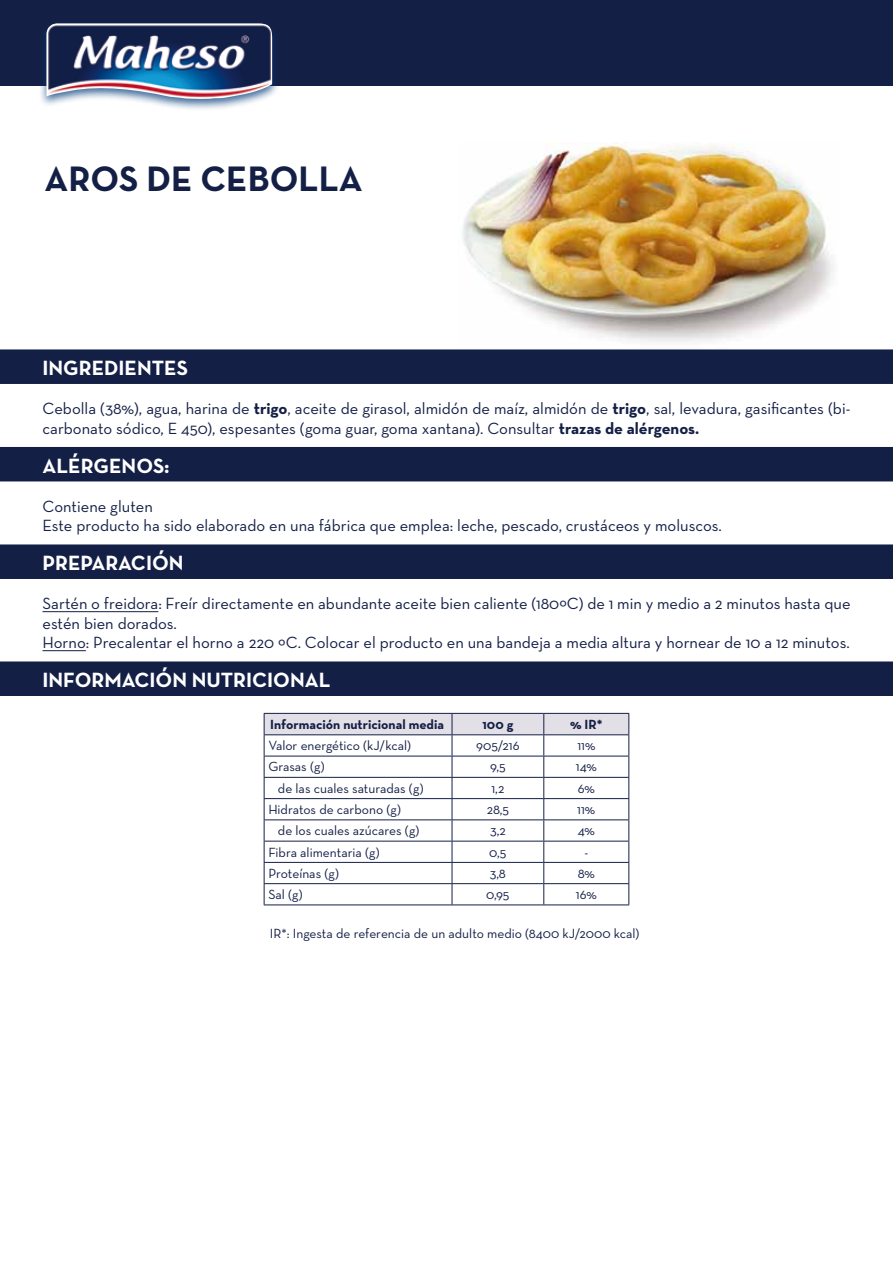
<style>
.page{position:relative;width:893px;height:1263px;background:#fff}
.page>*{position:absolute;margin:0;border:0;box-sizing:border-box;transform-origin:0 0}
.t1{font:700 36px "Neutra Text";color:#141f46}
.t2{font:700 21px "Neutra Text";color:#fff}
.t3{font:16.5px/19.5px "Neutra Text";color:#141f46}
.t4{font:13.5px "Neutra Text";color:#141f46}
.t5{font:700 13.5px "Neutra Text";color:#141f46}
.s1{font-weight:700}
</style>
<div class="page">
<img style="left:462px;top:142px;width:372px;height:200px">
<div style="left:0;top:349px;width:893px;height:35px;background:#141f46"></div>
<div style="left:0;top:447px;width:893px;height:34px;background:#141f46"></div>
<div style="left:0;top:544px;width:893px;height:35px;background:#141f46"></div>
<hr style="left:43px;top:611px;width:115px;height:1px;background:#141f46">
<hr style="left:43px;top:650px;width:43px;height:1px;background:#141f46">
<div style="left:0;top:661px;width:893px;height:35px;background:#141f46"></div>
<svg style="left:264px;top:713px;width:365px;height:191px"></svg>
<hr style="left:264px;top:756px;width:188px;height:1px;background:#141f46">
<hr style="left:452px;top:756px;width:92px;height:1px;background:#141f46">
<hr style="left:544px;top:756px;width:85px;height:1px;background:#141f46">
<hr style="left:264px;top:777px;width:188px;height:1px;background:#141f46">
<hr style="left:452px;top:777px;width:92px;height:1px;background:#141f46">
<hr style="left:544px;top:777px;width:85px;height:1px;background:#141f46">
<hr style="left:264px;top:798px;width:188px;height:1px;background:#141f46">
<hr style="left:452px;top:798px;width:92px;height:1px;background:#141f46">
<hr style="left:544px;top:798px;width:85px;height:1px;background:#141f46">
<hr style="left:264px;top:819px;width:188px;height:1px;background:#141f46">
<hr style="left:452px;top:819px;width:92px;height:1px;background:#141f46">
<hr style="left:544px;top:819px;width:85px;height:1px;background:#141f46">
<hr style="left:264px;top:841px;width:188px;height:1px;background:#141f46">
<hr style="left:452px;top:841px;width:92px;height:1px;background:#141f46">
<hr style="left:544px;top:841px;width:85px;height:1px;background:#141f46">
<hr style="left:264px;top:862px;width:188px;height:1px;background:#141f46">
<hr style="left:452px;top:862px;width:92px;height:1px;background:#141f46">
<hr style="left:544px;top:862px;width:85px;height:1px;background:#141f46">
<hr style="left:264px;top:883px;width:188px;height:1px;background:#141f46">
<hr style="left:452px;top:883px;width:92px;height:1px;background:#141f46">
<hr style="left:544px;top:883px;width:85px;height:1px;background:#141f46">
<hr style="left:264px;top:904px;width:188px;height:1px;background:#141f46">
<hr style="left:452px;top:904px;width:92px;height:1px;background:#141f46">
<hr style="left:544px;top:904px;width:85px;height:1px;background:#141f46">
<div style="left:0;top:0;width:893px;height:85px;background:#141f46"></div>
<div style="left:39px;top:20px;width:241px;height:91px;background:#003b79;opacity:.75"></div>
<img style="left:46px;top:23px;width:226px;height:76px">
<h1 class="t1" style="left:45px;top:156px;width:320px">AROS DE CEBOLLA</h1>
<p class="t2" style="left:43px;top:355px;width:147px">INGREDIENTES</p>
<p class="t3" style="left:43px;top:399px;width:809px">Cebolla (38%), agua, harina de <span class="s1">TRIGO</span>, aceite de girasol, almidón de maíz, almidón de <span class="s1">TRIGO</span>, sal, levadura, gasificantes (bi&shy;carbonato sódico, E 450), espesantes (goma guar, goma xantana). Consultar <span class="s1">TRAZAS DE ALÉRGENOS.</span></p>
<p class="t2" style="left:43px;top:453px;width:129px">ALÉRGENOS:</p>
<p class="t3" style="left:43px;top:496px;width:681px">Contiene gluten<br>Este producto ha sido elaborado en una fábrica que emplea: leche, pescado, crustáceos y moluscos.</p>
<p class="t2" style="left:43px;top:550px;width:143px">PREPARACIÓN</p>
<p class="t3" style="left:43px;top:594px;width:809px">Sartén o freidora: Freír directamente en abundante aceite bien caliente (180ºC) de 1 min y medio a 2 minutos hasta que estén bien dorados.<br>Horno: Precalentar el horno a 220 ºC. Colocar el producto en una bandeja a media altura y hornear de 10 a 12 minutos.</p>
<p class="t2" style="left:43px;top:667px;width:289px">INFORMACIÓN NUTRICIONAL</p>
<p class="t5" style="left:270px;top:716px;width:175px">INFORMACIÓN NUTRICIONAL MEDIA</p>
<p class="t5" style="left:482px;top:716px;width:32px">100 G</p>
<p class="t5" style="left:570px;top:716px;width:34px">% IR*</p>
<p class="t4" style="left:268px;top:737px;width:144px">Valor energético (kJ/kcal)</p>
<p class="t4" style="left:476px;top:737px;width:45px">905/216</p>
<p class="t4" style="left:577px;top:737px;width:20px">11%</p>
<p class="t4" style="left:268px;top:759px;width:58px">Grasas (g)</p>
<p class="t4" style="left:490px;top:759px;width:17px">9,5</p>
<p class="t4" style="left:576px;top:759px;width:22px">14%</p>
<p class="t4" style="left:278px;top:780px;width:147px">de las cuales saturadas (g)</p>
<p class="t4" style="left:491px;top:780px;width:14px">1,2</p>
<p class="t4" style="left:578px;top:780px;width:19px">6%</p>
<p class="t4" style="left:268px;top:801px;width:134px">Hidratos de carbono (g)</p>
<p class="t4" style="left:487px;top:801px;width:24px">28,5</p>
<p class="t4" style="left:577px;top:801px;width:20px">11%</p>
<p class="t4" style="left:278px;top:822px;width:143px">de los cuales azúcares (g)</p>
<p class="t4" style="left:490px;top:822px;width:17px">3,2</p>
<p class="t4" style="left:578px;top:822px;width:18px">4%</p>
<p class="t4" style="left:268px;top:844px;width:113px">Fibra alimentaria (g)</p>
<p class="t4" style="left:489px;top:844px;width:19px">0,5</p>
<p class="t4" style="left:584px;top:844px;width:5px">-</p>
<p class="t4" style="left:268px;top:865px;width:72px">Proteínas (g)</p>
<p class="t4" style="left:490px;top:865px;width:18px">3,8</p>
<p class="t4" style="left:578px;top:865px;width:19px">8%</p>
<p class="t4" style="left:268px;top:886px;width:36px">Sal (g)</p>
<p class="t4" style="left:486px;top:886px;width:25px">0,95</p>
<p class="t4" style="left:576px;top:886px;width:22px">16%</p>
<p class="t4" style="left:270px;top:925px;width:371px">IR*: Ingesta de referencia de un adulto medio (8400 kJ/2000 kcal)</p>
</div>
